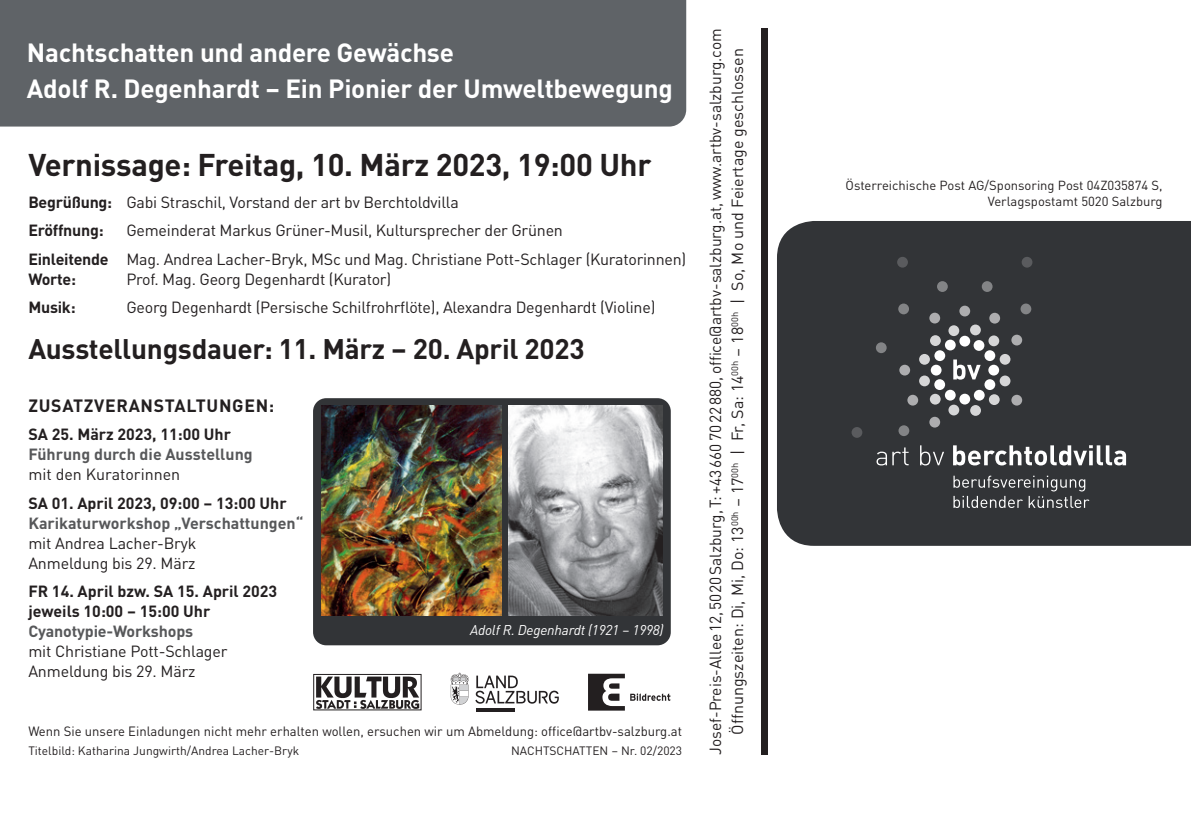
<style>
.page{position:relative;width:1191px;height:840px;background:#fff}
.page>*{position:absolute;margin:0;border:0;box-sizing:border-box;transform-origin:0 0}
.t1{font:700 31px "DIN Pro";letter-spacing:-.01em;color:#231f20}
.t2{font:700 28px "DIN Pro";letter-spacing:-.01em;color:#231f20}
.t3{font:700 26px "DIN Pro";letter-spacing:-.01em;color:#fff}
.t4{font:700 17.6px "DIN Pro";letter-spacing:.04em;color:#231f20}
.t5{font:16px/20px "DIN Pro";letter-spacing:-.015em;color:#231f20}
.t6{font:700 16px/20px "DIN Pro";letter-spacing:-.01em;color:#231f20}
.t7{font:700 16px/20px "DIN Pro";color:#57585a}
.t8{font:italic 14px "DIN Pro";letter-spacing:-.015em;color:#fff}
.t9{font:13.4px "DIN Pro";color:#231f20}
.t10{font:13px "DIN Pro";color:#231f20}
.t11{font:12px "DIN Pro";color:#231f20}
.s1{font-weight:700}
.s2{color:#231f20}
.s3{font-weight:400;color:#231f20}
.s4{font-weight:700;color:#57585a}
.s5{color:#57585a}
.s6{font-weight:400}
</style>
<div class="page">
<div style="left:0;top:0;width:686px;height:126px;background:#5f6367"></div>
<div style="left:777px;top:221px;width:414px;height:324px;background:#323437"></div>
<div style="left:761px;top:28px;width:7px;height:726px;background:#231f20"></div>
<div style="left:959px;top:335px;width:11px;height:11px;background:#fff;border-radius:50%"></div>
<div style="left:959px;top:393px;width:11px;height:11px;background:#fff;border-radius:50%"></div>
<div style="left:945px;top:389px;width:10px;height:11px;background:#fff;border-radius:50%"></div>
<div style="left:934px;top:379px;width:11px;height:11px;background:#fff;border-radius:50%"></div>
<div style="left:930px;top:364px;width:11px;height:11px;background:#fff;border-radius:50%"></div>
<div style="left:934px;top:350px;width:11px;height:11px;background:#fff;border-radius:50%"></div>
<div style="left:945px;top:339px;width:10px;height:11px;background:#fff;border-radius:50%"></div>
<div style="left:988px;top:364px;width:11px;height:11px;background:#fff;border-radius:50%"></div>
<div style="left:984px;top:350px;width:11px;height:11px;background:#fff;border-radius:50%"></div>
<div style="left:973px;top:340px;width:11px;height:10px;background:#fff;border-radius:50%"></div>
<div style="left:970px;top:324px;width:10px;height:11px;background:#d6d6d7;border-radius:50%"></div>
<div style="left:974px;top:389px;width:10px;height:11px;background:#fff;border-radius:50%"></div>
<div style="left:984px;top:379px;width:11px;height:11px;background:#fff;border-radius:50%"></div>
<svg style="left:981px;top:281px;width:11px;height:11px"></svg>
<div style="left:898px;top:303px;width:11px;height:11px;background:#838486;border-radius:50%"></div>
<div style="left:876px;top:342px;width:10px;height:11px;background:#838486;border-radius:50%"></div>
<svg style="left:930px;top:393px;width:10px;height:11px"></svg>
<div style="left:919px;top:354px;width:11px;height:10px;background:#d6d6d7;border-radius:50%"></div>
<div style="left:930px;top:335px;width:10px;height:11px;background:#d6d6d7;border-radius:50%"></div>
<div style="left:999px;top:354px;width:11px;height:10px;background:#d6d6d7;border-radius:50%"></div>
<svg style="left:988px;top:335px;width:11px;height:11px"></svg>
<div style="left:898px;top:425px;width:11px;height:11px;background:#838486;border-radius:50%"></div>
<svg style="left:899px;top:364px;width:11px;height:11px"></svg>
<svg style="left:929px;top:416px;width:11px;height:11px"></svg>
<svg style="left:929px;top:312px;width:11px;height:11px"></svg>
<svg style="left:1011px;top:334px;width:11px;height:11px"></svg>
<svg style="left:989px;top:312px;width:11px;height:11px"></svg>
<div style="left:1021px;top:257px;width:11px;height:10px;background:#5a5b5e;border-radius:50%"></div>
<div style="left:851px;top:427px;width:11px;height:10px;background:#5a5b5e;border-radius:50%"></div>
<svg style="left:948px;top:404px;width:11px;height:11px"></svg>
<svg style="left:907px;top:394px;width:11px;height:11px"></svg>
<svg style="left:1011px;top:394px;width:11px;height:11px"></svg>
<svg style="left:1020px;top:303px;width:11px;height:11px"></svg>
<div style="left:948px;top:325px;width:11px;height:11px;background:#d6d6d7;border-radius:50%"></div>
<div style="left:919px;top:375px;width:11px;height:11px;background:#d6d6d7;border-radius:50%"></div>
<svg style="left:959px;top:305px;width:11px;height:11px"></svg>
<svg style="left:999px;top:375px;width:11px;height:11px"></svg>
<div style="left:989px;top:394px;width:10px;height:11px;background:#d6d6d7;border-radius:50%"></div>
<div style="left:970px;top:405px;width:11px;height:10px;background:#d6d6d7;border-radius:50%"></div>
<div style="left:937px;top:281px;width:10px;height:11px;background:#838486;border-radius:50%"></div>
<div style="left:897px;top:257px;width:11px;height:10px;background:#5a5b5e;border-radius:50%"></div>
<svg style="left:953px;top:359px;width:27px;height:20px"></svg>
<svg style="left:876px;top:447px;width:32px;height:18px"></svg>
<svg style="left:920px;top:445px;width:24px;height:20px"></svg>
<svg style="left:953px;top:445px;width:173px;height:20px"></svg>
<svg style="left:953px;top:475px;width:136px;height:32px"></svg>
<svg style="left:588px;top:673px;width:82px;height:37px"></svg>
<svg style="left:451px;top:672px;width:17px;height:32px"></svg>
<svg style="left:476px;top:708px;width:38px;height:3px"></svg>
<svg style="left:475px;top:675px;width:84px;height:28px"></svg>
<img style="left:316px;top:676px;width:103px;height:31px">
<div style="left:313px;top:673px;width:108px;height:36px;border:1px solid #231f20"></div>
<div style="left:313px;top:398px;width:358px;height:247px;background:#323437;border-radius:13px"></div>
<img style="left:509px;top:405px;width:154px;height:210px">
<img style="left:321px;top:405px;width:181px;height:210px">
<p class="t3" style="left:27px;top:33px;width:428px">Nachtschatten und andere Gewächse</p>
<p class="t3" style="left:27px;top:69px;width:647px">Adolf R. Degenhardt – Ein Pionier der Umweltbewegung</p>
<p class="t1" style="left:28px;top:141px;width:624px">Vernissage: Freitag, 10. März 2023, 19:00 Uhr</p>
<p class="t5" style="left:28px;top:191px;width:432px"><span class="s1">Begrüßung:</span> Gabi Straschil, Vorstand der art bv Berchtoldvilla</p>
<p class="t6" style="left:28px;top:219px;width:77px">Eröffnung:</p>
<p class="t5" style="left:126px;top:219px;width:438px">Gemeinderat Markus Grüner-Musil, Kultursprecher der Grünen</p>
<p class="t5" style="left:28px;top:248px;width:659px"><span class="s1">Einleitende</span> Mag. Andrea Lacher-Bryk, MSc und Mag. Christiane Pott-Schlager (Kuratorinnen)</p>
<p class="t6" style="left:28px;top:268px;width:49px">Worte:</p>
<p class="t5" style="left:126px;top:268px;width:266px">Prof. Mag. Georg Degenhardt (Kurator)</p>
<p class="t6" style="left:28px;top:296px;width:49px">Musik:</p>
<p class="t5" style="left:126px;top:296px;width:530px">Georg Degenhardt (Persische Schilfrohrflöte), Alexandra Degenhardt (Violine)</p>
<p class="t2" style="left:28px;top:327px;width:558px">Ausstellungsdauer: 11. März – 20. April 2023</p>
<p class="t4" style="left:28px;top:391px;width:247px">ZUSATZVERANSTALTUNGEN:</p>
<p class="t7" style="left:28px;top:423px;width:226px"><span class="s2">SA 25. März 2023, 11:00 Uhr<br></span>Führung durch die Ausstellung <span class="s3">mit den Kuratorinnen</span></p>
<p class="t5" style="left:28px;top:491px;width:277px"><span class="s1">SA 01. April 2023, 09:00 – 13:00 Uhr<br></span><span class="s4">Karikaturworkshop „Verschattungen“ </span>mit Andrea Lacher-Bryk<br>Anmeldung bis 29. März</p>
<p class="t6" style="left:28px;top:580px;width:250px">FR 14. April bzw. SA 15. April 2023 jeweils 10:00 – 15:00 Uhr<br><span class="s5">Cyanotypie-Workshops<br></span><span class="s6">mit Christiane Pott-Schlager<br>Anmeldung bis 29. März</span></p>
<p class="t8" style="left:470px;top:619px;width:195px">Adolf R. Degenhardt (1921 – 1998)</p>
<p class="t9" style="left:28px;top:720px;width:655px">Wenn Sie unsere Einladungen nicht mehr erhalten wollen, ersuchen wir um Abmeldung: office@artbv-salzburg.at</p>
<p class="t11" style="left:28px;top:741px;width:272px">Titelbild: Katharina Jungwirth/Andrea Lacher-Bryk</p>
<p class="t11" style="left:511px;top:741px;width:173px">NACHTSCHATTEN – Nr. 02/2023</p>
<p class="t5" style="left:704px;top:754px;width:727px;rotate:-90deg">Josef-Preis-Allee 12, 5020 Salzburg, T: +43 660 70 22 880, office@artbv-salzburg.at, www.artbv-salzburg.com</p>
<p class="t5" style="left:726px;top:734px;width:687px;rotate:-90deg">Öffnungszeiten: Di, Mi, Do: 13<sup>00h</sup> – 17<sup>00h</sup> | Fr, Sa: 14<sup>00h</sup> – 18<sup>00h</sup> | So, Mo und Feiertage geschlossen</p>
<p class="t10" style="left:845px;top:175px;width:318px">Österreichische Post AG/Sponsoring Post 04Z035874 S,</p>
<p class="t10" style="left:987px;top:191px;width:176px">Verlagspostamt 5020 Salzburg</p>
</div>
